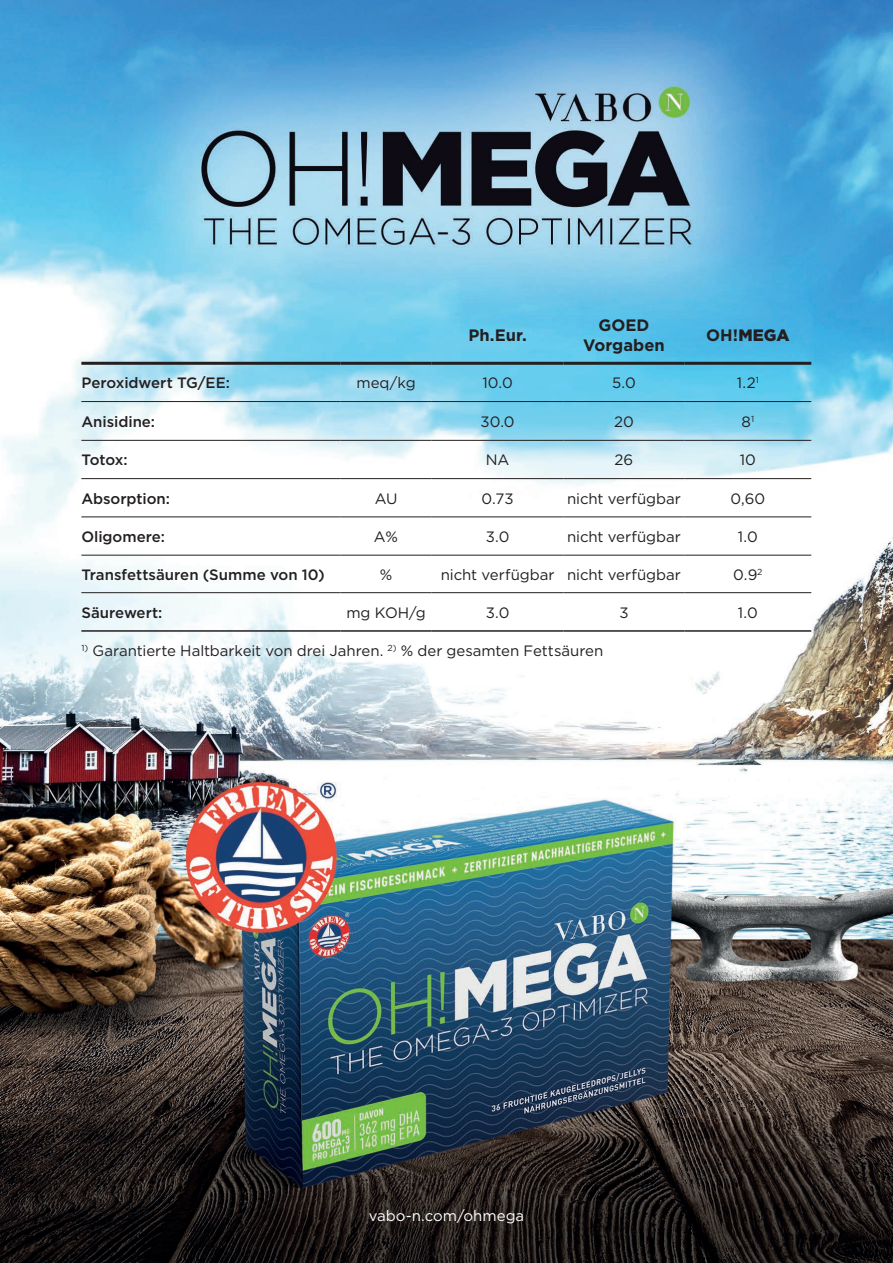
<style>
.page{position:relative;width:893px;height:1263px;background:#fff}
.page>*{position:absolute;margin:0;border:0;box-sizing:border-box;transform-origin:0 0}
.t1{font:700 16.5px/19.8px "Gotham";color:#231f20;text-align:center}
.t2{font:900 16.5px "Gotham";color:#231f20}
.t3{font:15px "Gotham";letter-spacing:-.005em;color:#231f20}
.t4{font:500 15px "Gotham";letter-spacing:-.005em;color:#231f20}
.t5{font:15px "Gotham";color:#fff}
.s1{font-weight:700}
</style>
<div class="page">
<img style="left:0;top:0;width:893px;height:1263px">
<hr style="left:81px;top:401px;width:259px;height:1px;background:#231f20">
<hr style="left:340px;top:401px;width:92px;height:1px;background:#231f20">
<hr style="left:432px;top:401px;width:131px;height:1px;background:#231f20">
<hr style="left:563px;top:401px;width:121px;height:1px;background:#231f20">
<hr style="left:684px;top:401px;width:127px;height:1px;background:#231f20">
<hr style="left:81px;top:440px;width:259px;height:1px;background:#231f20">
<hr style="left:340px;top:440px;width:92px;height:1px;background:#231f20">
<hr style="left:432px;top:440px;width:131px;height:1px;background:#231f20">
<hr style="left:563px;top:440px;width:121px;height:1px;background:#231f20">
<hr style="left:684px;top:440px;width:127px;height:1px;background:#231f20">
<hr style="left:81px;top:478px;width:259px;height:1px;background:#231f20">
<hr style="left:340px;top:478px;width:92px;height:1px;background:#231f20">
<hr style="left:432px;top:478px;width:131px;height:1px;background:#231f20">
<hr style="left:563px;top:478px;width:121px;height:1px;background:#231f20">
<hr style="left:684px;top:478px;width:127px;height:1px;background:#231f20">
<hr style="left:81px;top:516px;width:259px;height:1px;background:#231f20">
<hr style="left:340px;top:516px;width:92px;height:1px;background:#231f20">
<hr style="left:432px;top:516px;width:131px;height:1px;background:#231f20">
<hr style="left:563px;top:516px;width:121px;height:1px;background:#231f20">
<hr style="left:684px;top:516px;width:127px;height:1px;background:#231f20">
<hr style="left:81px;top:555px;width:259px;height:1px;background:#231f20">
<hr style="left:340px;top:555px;width:92px;height:1px;background:#231f20">
<hr style="left:432px;top:555px;width:131px;height:1px;background:#231f20">
<hr style="left:563px;top:555px;width:121px;height:1px;background:#231f20">
<hr style="left:684px;top:555px;width:127px;height:1px;background:#231f20">
<hr style="left:81px;top:592px;width:259px;height:1px;background:#231f20">
<hr style="left:340px;top:592px;width:92px;height:1px;background:#231f20">
<hr style="left:432px;top:592px;width:131px;height:1px;background:#231f20">
<hr style="left:563px;top:592px;width:121px;height:1px;background:#231f20">
<hr style="left:684px;top:592px;width:127px;height:1px;background:#231f20">
<hr style="left:81px;top:362px;width:259px;height:3px;background:#231f20">
<hr style="left:340px;top:362px;width:92px;height:3px;background:#231f20">
<hr style="left:432px;top:362px;width:131px;height:3px;background:#231f20">
<hr style="left:563px;top:362px;width:121px;height:3px;background:#231f20">
<hr style="left:684px;top:362px;width:127px;height:3px;background:#231f20">
<hr style="left:81px;top:630px;width:259px;height:2px;background:#231f20">
<hr style="left:340px;top:630px;width:92px;height:2px;background:#231f20">
<hr style="left:432px;top:630px;width:131px;height:2px;background:#231f20">
<hr style="left:563px;top:630px;width:121px;height:2px;background:#231f20">
<hr style="left:684px;top:630px;width:127px;height:2px;background:#231f20">
<p class="t1" style="left:468px;top:325px;width:60px">Ph.Eur.</p>
<p class="t1" style="left:583px;top:315px;width:83px">GOED<br>Vorgaben</p>
<p class="t2" style="left:706px;top:323px;width:85px"><span class="s1">OH!</span>MEGA</p>
<p class="t4" style="left:81px;top:373px;width:150px">Peroxidwert TG/EE:</p>
<p class="t3" style="left:356px;top:373px;width:61px">meq/kg</p>
<p class="t3" style="left:482px;top:373px;width:32px">10.0</p>
<p class="t3" style="left:612px;top:373px;width:25px">5.0</p>
<p class="t3" style="left:737px;top:373px;width:24px">1.2<sup>1</sup></p>
<p class="t4" style="left:81px;top:412px;width:75px">Anisidine:</p>
<p class="t3" style="left:480px;top:412px;width:36px">30.0</p>
<p class="t3" style="left:614px;top:412px;width:21px">20</p>
<p class="t3" style="left:741px;top:412px;width:14px">8<sup>1</sup></p>
<p class="t4" style="left:81px;top:450px;width:48px">Totox:</p>
<p class="t3" style="left:486px;top:451px;width:25px">NA</p>
<p class="t3" style="left:615px;top:451px;width:20px">26</p>
<p class="t3" style="left:740px;top:451px;width:18px">10</p>
<p class="t4" style="left:81px;top:489px;width:90px">Absorption:</p>
<p class="t3" style="left:375px;top:489px;width:24px">AU</p>
<p class="t3" style="left:481px;top:489px;width:34px">0.73</p>
<p class="t3" style="left:567px;top:489px;width:115px">nicht verfügbar</p>
<p class="t3" style="left:730px;top:489px;width:36px">0,60</p>
<p class="t4" style="left:81px;top:527px;width:85px">Oligomere:</p>
<p class="t3" style="left:374px;top:527px;width:26px">A%</p>
<p class="t3" style="left:486px;top:527px;width:25px">3.0</p>
<p class="t3" style="left:567px;top:527px;width:115px">nicht verfügbar</p>
<p class="t3" style="left:738px;top:527px;width:21px">1.0</p>
<p class="t4" style="left:81px;top:565px;width:245px">Transfettsäuren (Summe von 10)</p>
<p class="t3" style="left:380px;top:565px;width:14px">%</p>
<p class="t3" style="left:441px;top:565px;width:242px">nicht verfügbar nicht verfügbar</p>
<p class="t3" style="left:733px;top:565px;width:31px">0.9<sup>2</sup></p>
<p class="t4" style="left:81px;top:603px;width:83px">Säurewert:</p>
<p class="t3" style="left:346px;top:603px;width:81px">mg KOH/g</p>
<p class="t3" style="left:486px;top:603px;width:25px">3.0</p>
<p class="t3" style="left:619px;top:603px;width:11px">3</p>
<p class="t3" style="left:738px;top:603px;width:21px">1.0</p>
<p class="t3" style="left:81px;top:641px;width:523px"><sup>1)</sup> Garantierte Haltbarkeit von drei Jahren. <sup>2)</sup> % der gesamten Fettsäuren</p>
<p class="t5" style="left:369px;top:1206px;width:157px">vabo-n.com/ohmega</p>
</div>
